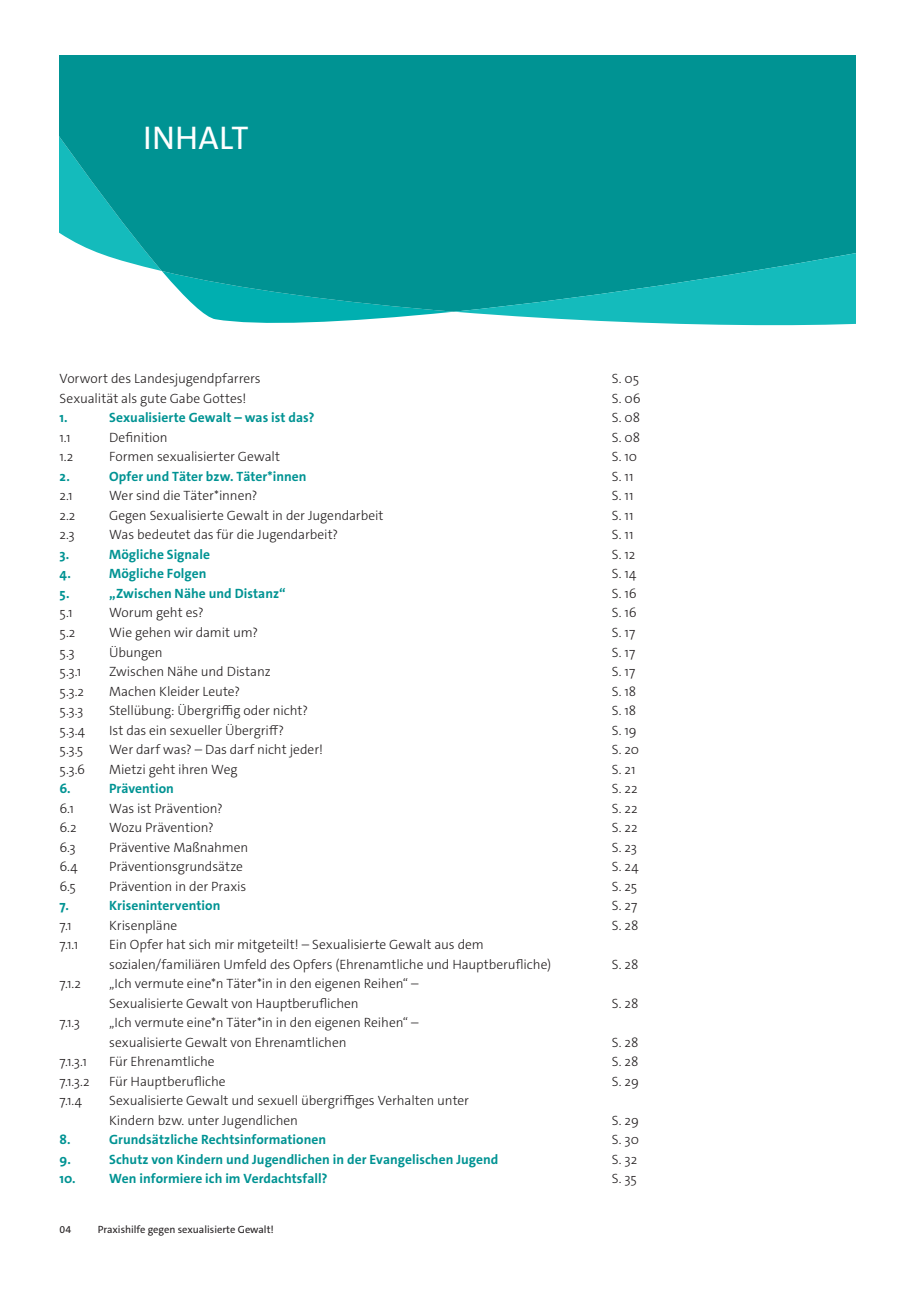
<style>
.page{position:relative;width:919px;height:1289px;background:#fff}
.page>*{position:absolute;margin:0;border:0;box-sizing:border-box;transform-origin:0 0}
.t1{font:33px "The Sans C5";letter-spacing:.005em;color:#fff}
.t2{font:300 13.5px/19.5px "The Sans C5";letter-spacing:-.005em;color:#231f20}
.t3{font:700 13.5px "The Sans C5";letter-spacing:.005em;color:#009393}
.t4{font:10.5px "The Sans C5";color:#231f20}
</style>
<div class="page">
<svg style="left:60px;top:55px;width:795px;height:271px;background:#139e9f"></svg>
<h1 class="t1" style="left:143px;top:117px;width:107px">INHALT</h1>
<p class="t2" style="left:60px;top:369px;width:203px">Vorwort des Landesjugendpfarrers</p>
<p class="t2" style="left:612px;top:369px;width:29px">S. 05</p>
<p class="t2" style="left:60px;top:389px;width:188px">Sexualität als gute Gabe Gottes!</p>
<p class="t2" style="left:612px;top:389px;width:30px">S. 06</p>
<p class="t3" style="left:60px;top:409px;width:10px">1.</p>
<p class="t3" style="left:109px;top:409px;width:207px">Sexualisierte Gewalt – was ist das?</p>
<p class="t2" style="left:612px;top:408px;width:30px">S. 08</p>
<p class="t2" style="left:60px;top:428px;width:13px">1.1</p>
<p class="t2" style="left:109px;top:428px;width:60px">Definition</p>
<p class="t2" style="left:612px;top:428px;width:30px">S. 08</p>
<p class="t2" style="left:60px;top:447px;width:15px">1.2</p>
<p class="t2" style="left:109px;top:447px;width:172px">Formen sexualisierter Gewalt</p>
<p class="t2" style="left:612px;top:447px;width:27px">S. 10</p>
<p class="t3" style="left:60px;top:467px;width:12px">2.</p>
<p class="t3" style="left:109px;top:467px;width:199px">Opfer und Täter bzw. Täter*innen</p>
<p class="t2" style="left:612px;top:467px;width:23px">S. 11</p>
<p class="t2" style="left:60px;top:486px;width:15px">2.1</p>
<p class="t2" style="left:109px;top:486px;width:150px">Wer sind die Täter*innen?</p>
<p class="t2" style="left:612px;top:486px;width:23px">S. 11</p>
<p class="t2" style="left:60px;top:506px;width:17px">2.2</p>
<p class="t2" style="left:109px;top:506px;width:276px">Gegen Sexualisierte Gewalt in der Jugendarbeit</p>
<p class="t2" style="left:612px;top:506px;width:23px">S. 11</p>
<p class="t2" style="left:60px;top:525px;width:17px">2.3</p>
<p class="t2" style="left:109px;top:525px;width:230px">Was bedeutet das für die Jugendarbeit?</p>
<p class="t2" style="left:612px;top:525px;width:23px">S. 11</p>
<p class="t3" style="left:60px;top:545px;width:11px">3.</p>
<p class="t3" style="left:109px;top:545px;width:102px">Mögliche Signale</p>
<p class="t2" style="left:612px;top:544px;width:25px">S. 12</p>
<p class="t3" style="left:60px;top:565px;width:13px">4.</p>
<p class="t3" style="left:109px;top:565px;width:99px">Mögliche Folgen</p>
<p class="t2" style="left:612px;top:564px;width:26px">S. 14</p>
<p class="t3" style="left:60px;top:584px;width:11px">5.</p>
<p class="t3" style="left:109px;top:584px;width:178px">„Zwischen Nähe und Distanz“</p>
<p class="t2" style="left:612px;top:583px;width:26px">S. 16</p>
<p class="t2" style="left:60px;top:603px;width:15px">5.1</p>
<p class="t2" style="left:109px;top:603px;width:96px">Worum geht es?</p>
<p class="t2" style="left:612px;top:603px;width:26px">S. 16</p>
<p class="t2" style="left:60px;top:622px;width:17px">5.2</p>
<p class="t2" style="left:109px;top:622px;width:150px">Wie gehen wir damit um?</p>
<p class="t2" style="left:612px;top:622px;width:25px">S. 17</p>
<p class="t2" style="left:60px;top:642px;width:17px">5.3</p>
<p class="t2" style="left:109px;top:642px;width:55px">Übungen</p>
<p class="t2" style="left:612px;top:642px;width:25px">S. 17</p>
<p class="t2" style="left:60px;top:661px;width:23px">5.3.1</p>
<p class="t2" style="left:109px;top:661px;width:163px">Zwischen Nähe und Distanz</p>
<p class="t2" style="left:612px;top:661px;width:25px">S. 17</p>
<p class="t2" style="left:60px;top:681px;width:26px">5.3.2</p>
<p class="t2" style="left:109px;top:681px;width:132px">Machen Kleider Leute?</p>
<p class="t2" style="left:612px;top:681px;width:26px">S. 18</p>
<p class="t2" style="left:60px;top:700px;width:25px">5.3.3</p>
<p class="t2" style="left:109px;top:700px;width:200px">Stellübung: Übergriffig oder nicht?</p>
<p class="t2" style="left:612px;top:700px;width:26px">S. 18</p>
<p class="t2" style="left:60px;top:720px;width:27px">5.3.4</p>
<p class="t2" style="left:109px;top:720px;width:176px">Ist das ein sexueller Übergriff?</p>
<p class="t2" style="left:612px;top:720px;width:26px">S. 19</p>
<p class="t2" style="left:60px;top:739px;width:25px">5.3.5</p>
<p class="t2" style="left:109px;top:739px;width:215px">Wer darf was? – Das darf nicht jeder!</p>
<p class="t2" style="left:612px;top:739px;width:29px">S. 20</p>
<p class="t2" style="left:60px;top:759px;width:27px">5.3.6</p>
<p class="t2" style="left:109px;top:759px;width:130px">Mietzi geht ihren Weg</p>
<p class="t2" style="left:612px;top:759px;width:25px">S. 21</p>
<p class="t3" style="left:60px;top:779px;width:13px">6.</p>
<p class="t3" style="left:109px;top:779px;width:66px">Prävention</p>
<p class="t2" style="left:612px;top:778px;width:27px">S. 22</p>
<p class="t2" style="left:60px;top:798px;width:16px">6.1</p>
<p class="t2" style="left:109px;top:798px;width:115px">Was ist Prävention?</p>
<p class="t2" style="left:612px;top:798px;width:27px">S. 22</p>
<p class="t2" style="left:60px;top:817px;width:19px">6.2</p>
<p class="t2" style="left:109px;top:817px;width:106px">Wozu Prävention?</p>
<p class="t2" style="left:612px;top:817px;width:27px">S. 22</p>
<p class="t2" style="left:60px;top:837px;width:18px">6.3</p>
<p class="t2" style="left:109px;top:837px;width:141px">Präventive Maßnahmen</p>
<p class="t2" style="left:612px;top:837px;width:27px">S. 23</p>
<p class="t2" style="left:60px;top:856px;width:20px">6.4</p>
<p class="t2" style="left:109px;top:856px;width:135px">Präventionsgrundsätze</p>
<p class="t2" style="left:612px;top:856px;width:28px">S. 24</p>
<p class="t2" style="left:60px;top:876px;width:18px">6.5</p>
<p class="t2" style="left:109px;top:876px;width:139px">Prävention in der Praxis</p>
<p class="t2" style="left:612px;top:876px;width:27px">S. 25</p>
<p class="t3" style="left:60px;top:896px;width:11px">7.</p>
<p class="t3" style="left:109px;top:896px;width:113px">Krisenintervention</p>
<p class="t2" style="left:612px;top:895px;width:27px">S. 27</p>
<p class="t2" style="left:60px;top:915px;width:14px">7.1</p>
<p class="t2" style="left:109px;top:915px;width:70px">Krisenpläne</p>
<p class="t2" style="left:612px;top:915px;width:28px">S. 28</p>
<p class="t2" style="left:60px;top:934px;width:20px">7.1.1</p>
<p class="t2" style="left:109px;top:934px;width:443px">Ein Opfer hat sich mir mitgeteilt! – Sexualisierte Gewalt aus dem sozialen/familiären Umfeld des Opfers (Ehrenamtliche und Hauptberufliche)</p>
<p class="t2" style="left:612px;top:954px;width:28px">S. 28</p>
<p class="t2" style="left:60px;top:973px;width:23px">7.1.2</p>
<p class="t2" style="left:109px;top:973px;width:311px">„Ich vermute eine*n Täter*in in den eigenen Reihen“ –<br>Sexualisierte Gewalt von Hauptberuflichen</p>
<p class="t2" style="left:60px;top:1012px;width:22px">7.1.3</p>
<p class="t2" style="left:109px;top:1012px;width:311px">„Ich vermute eine*n Täter*in in den eigenen Reihen“ – sexualisierte Gewalt von Ehrenamtlichen</p>
<p class="t2" style="left:612px;top:993px;width:28px">S. 28</p>
<p class="t2" style="left:612px;top:1032px;width:28px">S. 28</p>
<p class="t2" style="left:60px;top:1051px;width:29px">7.1.3.1</p>
<p class="t2" style="left:109px;top:1051px;width:107px">Für Ehrenamtliche</p>
<p class="t2" style="left:612px;top:1051px;width:28px">S. 28</p>
<p class="t2" style="left:60px;top:1071px;width:31px">7.1.3.2</p>
<p class="t2" style="left:109px;top:1071px;width:118px">Für Hauptberufliche</p>
<p class="t2" style="left:612px;top:1071px;width:28px">S. 29</p>
<p class="t2" style="left:60px;top:1090px;width:24px">7.1.4</p>
<p class="t2" style="left:109px;top:1090px;width:361px">Sexualisierte Gewalt und sexuell übergriffiges Verhalten unter<br>Kindern bzw. unter Jugendlichen</p>
<p class="t2" style="left:612px;top:1110px;width:28px">S. 29</p>
<p class="t3" style="left:60px;top:1130px;width:12px">8.</p>
<p class="t3" style="left:109px;top:1130px;width:219px">Grundsätzliche Rechtsinformationen</p>
<p class="t2" style="left:612px;top:1129px;width:29px">S. 30</p>
<p class="t3" style="left:60px;top:1150px;width:13px">9.</p>
<p class="t3" style="left:109px;top:1150px;width:391px">Schutz von Kindern und Jugendlichen in der Evangelischen Jugend</p>
<p class="t2" style="left:612px;top:1149px;width:27px">S. 32</p>
<p class="t3" style="left:60px;top:1169px;width:18px">10.</p>
<p class="t3" style="left:109px;top:1169px;width:220px">Wen informiere ich im Verdachtsfall?</p>
<p class="t2" style="left:612px;top:1168px;width:27px">S. 35</p>
<p class="t4" style="left:60px;top:1222px;width:13px">04</p>
<p class="t4" style="left:98px;top:1222px;width:178px">Praxishilfe gegen sexualisierte Gewalt!</p>
</div>
